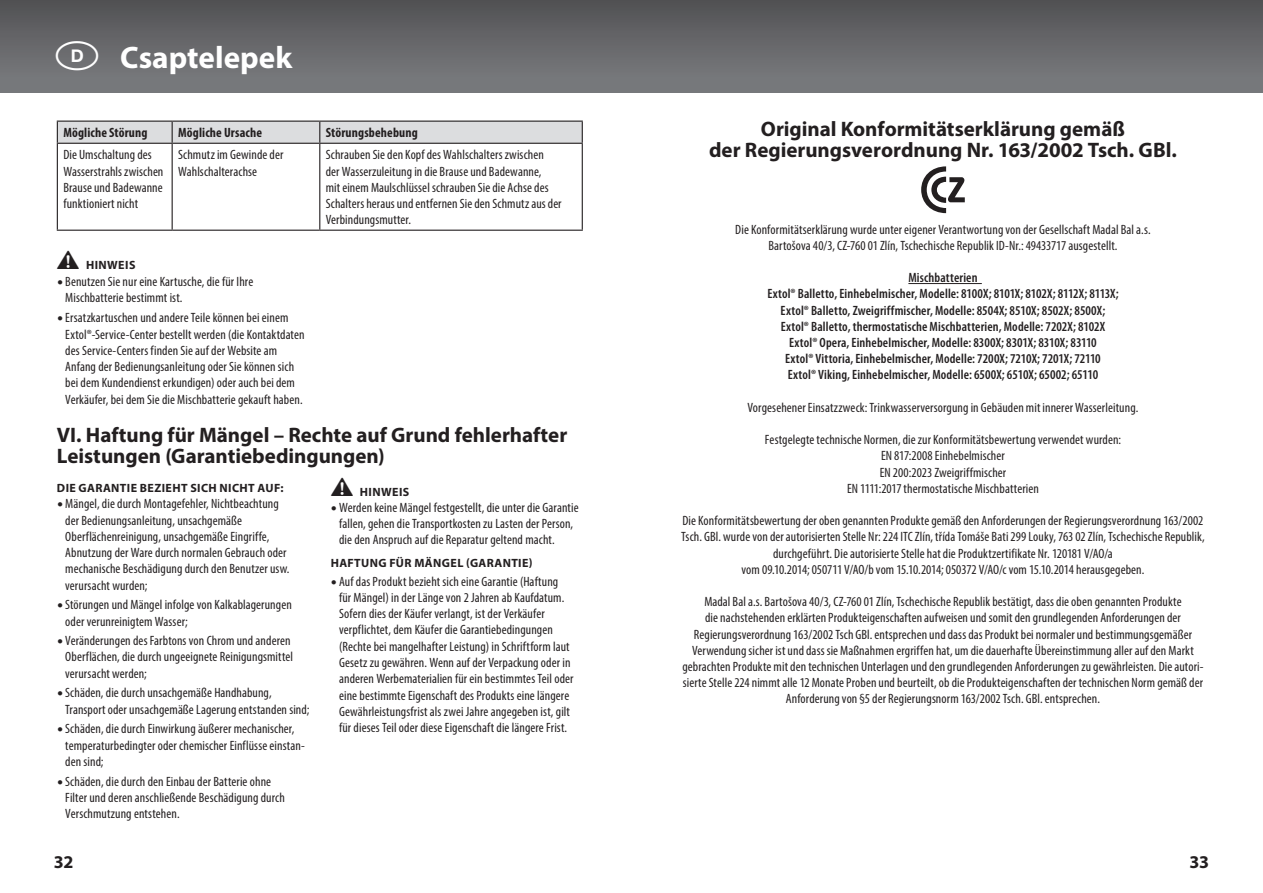
<style>
.page{position:relative;width:1263px;height:893px;background:#fff}
.page>*{position:absolute;margin:0;border:0;box-sizing:border-box;transform-origin:0 0}
.t1{font:700 31.2px "Myriad Pro";color:#fff}
.oddíl{font:700 21px/21px "Myriad Pro";color:#231f20;text-align:center}
.t2{font:700 18px "Myriad Pro";color:#231f20}
.Normální{font:condensed 13.5px/16.2px "Myriad Pro";letter-spacing:.005em;color:#231f20}
.Normální-2{font:600 condensed 13.5px "Myriad Pro";letter-spacing:.01em;color:#231f20}
.Normální-3{font:700 condensed 13.5px "Myriad Pro";letter-spacing:.01em;color:#231f20}
.subtitulek{font:700 12px "Myriad Pro";letter-spacing:.035em;color:#231f20}
.s1{font-family:"PF Din Text Comp Pro";font-weight:700;font-stretch:normal}
</style>
<div class="page">
<div style="left:0;top:0;width:631px;height:92px;background:linear-gradient(to bottom,#525254,#7b7d80)"></div>
<div style="left:623px;top:0;width:640px;height:92px;background:linear-gradient(to bottom,#525254,#7b7d80)"></div>
<hr style="left:908px;top:283px;width:74px;height:1px;background:#231f20">
<svg style="left:921px;top:166px;width:44px;height:47px"></svg>
<svg style="left:57px;top:121px;width:526px;height:22px;background:#d1d2d4"></svg>
<hr style="left:57px;top:143px;width:115px;height:1px;background:#231f20">
<hr style="left:57px;top:144px;width:1px;height:86px;background:#231f20">
<hr style="left:172px;top:143px;width:148px;height:1px;background:#231f20">
<hr style="left:172px;top:144px;width:1px;height:86px;background:#231f20">
<hr style="left:320px;top:143px;width:263px;height:1px;background:#231f20">
<hr style="left:319px;top:144px;width:1px;height:86px;background:#231f20">
<hr style="left:582px;top:144px;width:1px;height:86px;background:#231f20">
<hr style="left:57px;top:230px;width:115px;height:1px;background:#231f20">
<hr style="left:172px;top:230px;width:148px;height:1px;background:#231f20">
<hr style="left:320px;top:230px;width:263px;height:1px;background:#231f20">
<h1 class="t1" style="left:56px;top:37px;width:238px"><sup>5</sup> Csaptelepek</h1>
<p class="Normální-3" style="left:63px;top:124px;width:86px">Mögliche Störung</p>
<p class="Normální-3" style="left:178px;top:124px;width:85px">Mögliche Ursache</p>
<p class="Normální-3" style="left:326px;top:124px;width:94px">Störungsbehebung</p>
<p class="Normální" style="left:63px;top:147px;width:102px">Die Umschaltung des<br>Wasserstrahls zwischen<br>Brause und Badewanne funktioniert nicht</p>
<p class="Normální" style="left:178px;top:147px;width:107px">Schmutz im Gewinde der<br>Wahlschalterachse</p>
<p class="Normální" style="left:326px;top:147px;width:237px">Schrauben Sie den Kopf des Wahlschalters zwischen<br>der Wasserzuleitung in die Brause und Badewanne,<br>mit einem Maulschlüssel schrauben Sie die Achse des Schalters heraus und entfernen Sie den Schmutz aus der Verbindungsmutter.</p>
<p class="subtitulek" style="left:57px;top:257px;width:80px">• HINWEIS</p>
<p class="Normální" style="left:65px;top:273px;width:189px;text-indent:-9px"><span class="s1">•</span> Benutzen Sie nur eine Kartusche, die für Ihre<br>Mischbatterie bestimmt ist.</p>
<p class="Normální" style="left:65px;top:310px;width:241px;text-indent:-9px"><span class="s1">•</span> Ersatzkartuschen und andere Teile können bei einem Extol®-Service-Center bestellt werden (die Kontaktdaten des Service-Centers finden Sie auf der Website am Anfang der Bedienungsanleitung oder Sie können sich bei dem Kundendienst erkundigen) oder auch bei dem Verkäufer, bei dem Sie die Mischbatterie gekauft haben.</p>
<p class="oddíl" style="left:57px;top:423px;width:512px;text-align:left">VI. Haftung für Mängel – Rechte auf Grund fehlerhafter<br>Leistungen (Garantiebedingungen)</p>
<p class="subtitulek" style="left:57px;top:480px;width:228px">DIE GARANTIE BEZIEHT SICH NICHT AUF:</p>
<p class="Normální" style="left:65px;top:495px;width:226px;text-indent:-9px"><span class="s1">•</span> Mängel, die durch Montagefehler, Nichtbeachtung der Bedienungsanleitung, unsachgemäße Oberflächenreinigung, unsachgemäße Eingriffe, Abnutzung der Ware durch normalen Gebrauch oder mechanische Beschädigung durch den Benutzer usw. verursacht wurden;</p>
<p class="Normální" style="left:65px;top:596px;width:228px;text-indent:-9px"><span class="s1">•</span> Störungen und Mängel infolge von Kalkablagerungen oder verunreinigtem Wasser;</p>
<p class="Normální" style="left:65px;top:632px;width:229px;text-indent:-9px"><span class="s1">•</span> Veränderungen des Farbtons von Chrom und anderen<br>Oberflächen, die durch ungeeignete Reinigungsmittel verursacht werden;</p>
<p class="Normální" style="left:65px;top:685px;width:246px;text-indent:-9px"><span class="s1">•</span> Schäden, die durch unsachgemäße Handhabung,<br>Transport oder unsachgemäße Lagerung entstanden sind;</p>
<p class="Normální" style="left:65px;top:721px;width:241px;text-indent:-9px"><span class="s1">•</span> Schäden, die durch Einwirkung äußerer mechanischer, temperaturbedingter oder chemischer Einflüsse einstan&shy;den sind;</p>
<p class="Normální" style="left:65px;top:773px;width:221px;text-indent:-9px"><span class="s1">•</span> Schäden, die durch den Einbau der Batterie ohne<br>Filter und deren anschließende Beschädigung durch<br>Verschmutzung entstehen.</p>
<p class="subtitulek" style="left:331px;top:484px;width:80px">• HINWEIS</p>
<p class="Normální" style="left:339px;top:499px;width:241px;text-indent:-9px"><span class="s1">•</span>Werden keine Mängel festgestellt, die unter die Garantie fallen, gehen die Transportkosten zu Lasten der Person, die den Anspruch auf die Reparatur geltend macht.</p>
<p class="subtitulek" style="left:331px;top:555px;width:203px">HAFTUNG FÜR MÄNGEL (GARANTIE)</p>
<p class="Normální" style="left:339px;top:573px;width:236px;text-indent:-9px"><span class="s1">•</span> Auf das Produkt bezieht sich eine Garantie (Haftung für Mängel) in der Länge von 2 Jahren ab Kaufdatum.<br>Sofern dies der Käufer verlangt, ist der Verkäufer verpflichtet, dem Käufer die Garantiebedingungen (Rechte bei mangelhafter Leistung) in Schriftform laut Gesetz zu gewähren. Wenn auf der Verpackung oder in anderen Werbematerialien für ein bestimmtes Teil oder eine bestimmte Eigenschaft des Produkts eine längere Gewährleistungsfrist als zwei Jahre angegeben ist, gilt für dieses Teil oder diese Eigenschaft die längere Frist.</p>
<p class="oddíl" style="left:709px;top:118px;width:469px">Original Konformitätserklärung gemäß<br>der Regierungsverordnung Nr. 163/2002 Tsch. GBl.</p>
<p class="Normální" style="left:735px;top:221px;width:417px;text-align:center">Die Konformitätserklärung wurde unter eigener Verantwortung von der Gesellschaft Madal Bal a.s.<br>Bartošova 40/3, CZ-760 01 Zlín, Tschechische Republik ID-Nr.: 49433717 ausgestellt.</p>
<p class="Normální-2" style="left:908px;top:270px;width:71px">Mischbatterien</p>
<p class="Normální-2" style="left:767px;top:287px;width:353px">Extol® Balletto, Einhebelmischer, Modelle: 8100X; 8101X; 8102X; 8112X; 8113X;</p>
<p class="Normální-2" style="left:781px;top:303px;width:326px">Extol® Balletto, Zweigriffmischer, Modelle: 8504X; 8510X; 8502X; 8500X;</p>
<p class="Normální-2" style="left:781px;top:319px;width:326px">Extol® Balletto, thermostatische Mischbatterien, Modelle: 7202X; 8102X</p>
<p class="Normální-2" style="left:789px;top:335px;width:309px">Extol® Opera, Einhebelmischer, Modelle: 8300X; 8301X; 8310X; 83110</p>
<p class="Normální-2" style="left:785px;top:351px;width:317px">Extol® Vittoria, Einhebelmischer, Modelle: 7200X; 7210X; 7201X; 72110</p>
<p class="Normální-2" style="left:788px;top:368px;width:312px">Extol® Viking, Einhebelmischer, Modelle: 6500X; 6510X; 65002; 65110</p>
<p class="Normální" style="left:747px;top:399px;width:392px">Vorgesehener Einsatzzweck: Trinkwasserversorgung in Gebäuden mit innerer Wasserleitung.</p>
<p class="Normální" style="left:765px;top:431px;width:358px">Festgelegte technische Normen, die zur Konformitätsbewertung verwendet wurden:</p>
<p class="Normální" style="left:881px;top:448px;width:125px">EN 817:2008 Einhebelmischer</p>
<p class="Normální" style="left:880px;top:464px;width:128px">EN 200:2023 Zweigriffmischer</p>
<p class="Normální" style="left:847px;top:480px;width:193px">EN 1111:2017 thermostatische Mischbatterien</p>
<p class="Normální" style="left:681px;top:512px;width:525px;text-align:center">Die Konformitätsbewertung der oben genannten Produkte gemäß den Anforderungen der Regierungsverordnung 163/2002<br>Tsch. GBl. wurde von der autorisierten Stelle Nr: 224 ITC Zlín, třída Tomáše Bati 299 Louky, 763 02 Zlín, Tschechische Republik, durchgeführt. Die autorisierte Stelle hat die Produktzertifikate Nr. 120181 V/AO/a<br>vom 09.10.2014; 050711 V/AO/b vom 15.10.2014; 050372 V/AO/c vom 15.10.2014 herausgegeben.</p>
<p class="Normální" style="left:682px;top:593px;width:523px;text-align:center">Madal Bal a.s. Bartošova 40/3, CZ-760 01 Zlín, Tschechische Republik bestätigt, dass die oben genannten Produkte<br>die nachstehenden erklärten Produkteigenschaften aufweisen und somit den grundlegenden Anforderungen der Regierungsverordnung 163/2002 Tsch GBl. entsprechen und dass das Produkt bei normaler und bestimmungsgemäßer Verwendung sicher ist und dass sie Maßnahmen ergriffen hat, um die dauerhafte Übereinstimmung aller auf den Markt gebrachten Produkte mit den technischen Unterlagen und den grundlegenden Anforderungen zu gewährleisten. Die autori&shy;sierte Stelle 224 nimmt alle 12 Monate Proben und beurteilt, ob die Produkteigenschaften der technischen Norm gemäß der Anforderung von §5 der Regierungsnorm 163/2002 Tsch. GBl. entsprechen.</p>
<h3 class="t2" style="left:54px;top:850px;width:21px">32</h3>
<h3 class="t2" style="left:1190px;top:850px;width:21px">33</h3>
</div>
